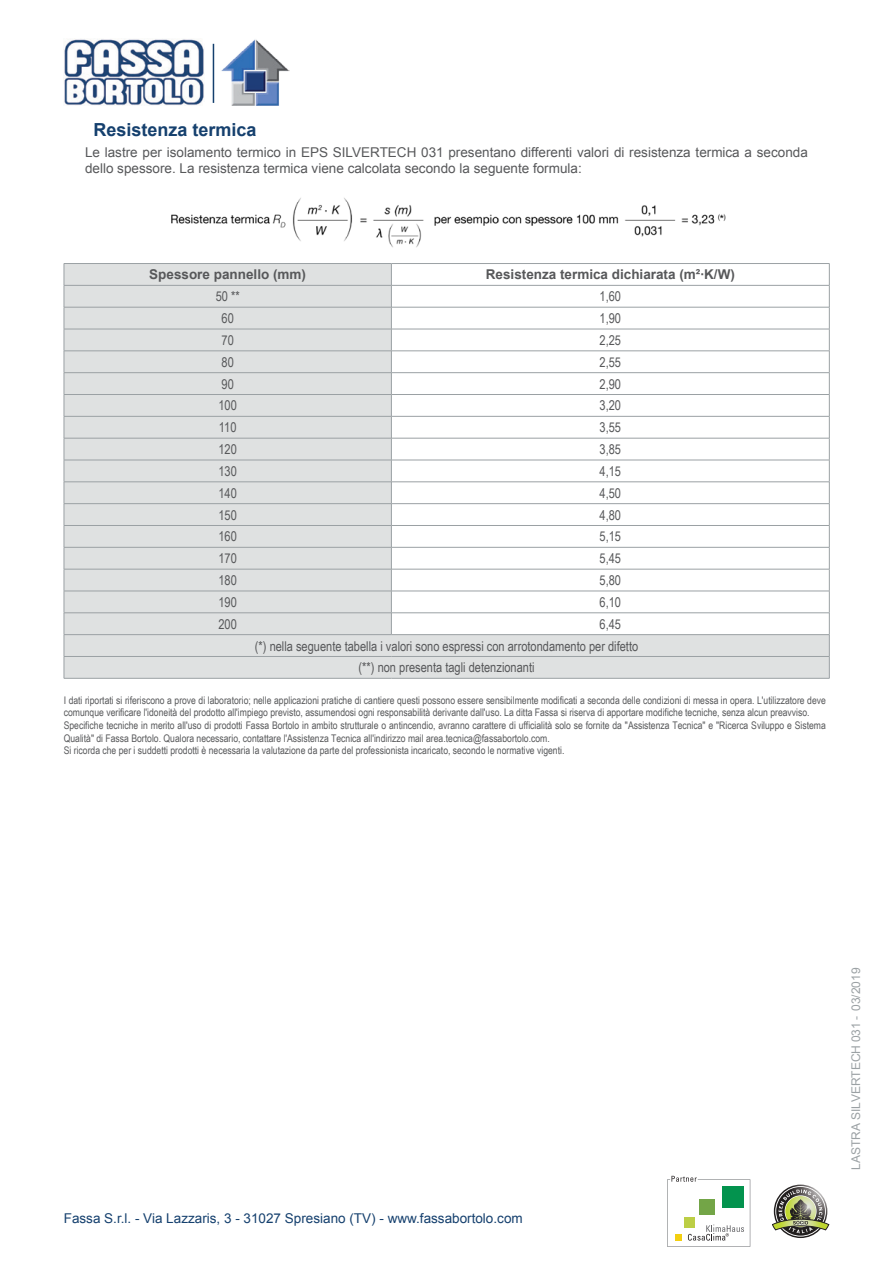
<style>
.page{position:relative;width:893px;height:1263px;background:#fff}
.page>*{position:absolute;margin:0;border:0;box-sizing:border-box;transform-origin:0 0}
.Titolo{font:700 18px "Arial";color:#15406e}
.normale_centrato{font:13.5px "Arial Narrow";color:#57585a}
.Descrizione{font:13.5px/16.2px "Arial";color:#57585a}
.t1{font:13.5px "Arial";color:#15406e}
.grassetto_centrato{font:700 13.5px "Arial";color:#57585a}
.t2{font:12px "Arial";color:#9ba1a4}
.Disclaimer{font:10.5px/12.6px "Arial Narrow";color:#57585a}
</style>
<div class="page">
<svg style="left:667px;top:1176px;width:83px;height:71px"></svg>
<svg style="left:772px;top:1186px;width:57px;height:50px"></svg>
<img style="left:64px;top:38px;width:140px;height:67px">
<hr style="left:213px;top:44px;width:1px;height:59px;background:#15406e">
<img style="left:221px;top:39px;width:68px;height:67px">
<img style="left:171px;top:198px;width:555px;height:50px">
<svg style="left:65px;top:264px;width:764px;height:414px;fill:#dfe1e2"></svg>
<hr style="left:64px;top:263px;width:327px;height:1px;background:#9ba1a4">
<hr style="left:391px;top:263px;width:438px;height:1px;background:#9ba1a4">
<hr style="left:64px;top:285px;width:327px;height:1px;background:#9ba1a4">
<hr style="left:391px;top:285px;width:438px;height:1px;background:#9ba1a4">
<hr style="left:64px;top:307px;width:327px;height:1px;background:#9ba1a4">
<hr style="left:391px;top:307px;width:438px;height:1px;background:#9ba1a4">
<hr style="left:64px;top:329px;width:327px;height:1px;background:#9ba1a4">
<hr style="left:391px;top:329px;width:438px;height:1px;background:#9ba1a4">
<hr style="left:64px;top:351px;width:327px;height:1px;background:#9ba1a4">
<hr style="left:391px;top:351px;width:438px;height:1px;background:#9ba1a4">
<hr style="left:64px;top:372px;width:327px;height:1px;background:#9ba1a4">
<hr style="left:391px;top:372px;width:438px;height:1px;background:#9ba1a4">
<hr style="left:64px;top:394px;width:327px;height:1px;background:#9ba1a4">
<hr style="left:391px;top:394px;width:438px;height:1px;background:#9ba1a4">
<hr style="left:64px;top:416px;width:327px;height:1px;background:#9ba1a4">
<hr style="left:391px;top:416px;width:438px;height:1px;background:#9ba1a4">
<hr style="left:64px;top:438px;width:327px;height:1px;background:#9ba1a4">
<hr style="left:391px;top:438px;width:438px;height:1px;background:#9ba1a4">
<hr style="left:64px;top:460px;width:327px;height:1px;background:#9ba1a4">
<hr style="left:391px;top:460px;width:438px;height:1px;background:#9ba1a4">
<hr style="left:64px;top:482px;width:327px;height:1px;background:#9ba1a4">
<hr style="left:391px;top:482px;width:438px;height:1px;background:#9ba1a4">
<hr style="left:64px;top:503px;width:327px;height:1px;background:#9ba1a4">
<hr style="left:391px;top:503px;width:438px;height:1px;background:#9ba1a4">
<hr style="left:64px;top:525px;width:327px;height:1px;background:#9ba1a4">
<hr style="left:391px;top:525px;width:438px;height:1px;background:#9ba1a4">
<hr style="left:64px;top:547px;width:327px;height:1px;background:#9ba1a4">
<hr style="left:391px;top:547px;width:438px;height:1px;background:#9ba1a4">
<hr style="left:64px;top:569px;width:327px;height:1px;background:#9ba1a4">
<hr style="left:391px;top:569px;width:438px;height:1px;background:#9ba1a4">
<hr style="left:64px;top:591px;width:327px;height:1px;background:#9ba1a4">
<hr style="left:391px;top:591px;width:438px;height:1px;background:#9ba1a4">
<hr style="left:64px;top:612px;width:327px;height:1px;background:#9ba1a4">
<hr style="left:391px;top:612px;width:438px;height:1px;background:#9ba1a4">
<svg style="left:391px;top:264px;width:1px;height:370px"></svg>
<hr style="left:64px;top:634px;width:327px;height:1px;background:#9ba1a4">
<hr style="left:391px;top:634px;width:438px;height:1px;background:#9ba1a4">
<hr style="left:64px;top:656px;width:327px;height:1px;background:#9ba1a4">
<svg style="left:64px;top:264px;width:1px;height:414px"></svg>
<hr style="left:391px;top:656px;width:438px;height:1px;background:#9ba1a4">
<svg style="left:829px;top:264px;width:1px;height:414px"></svg>
<hr style="left:64px;top:678px;width:327px;height:1px;background:#9ba1a4">
<hr style="left:391px;top:678px;width:438px;height:1px;background:#9ba1a4">
<p class="Titolo" style="left:94px;top:118px;width:165px">Resistenza termica</p>
<p class="Descrizione" style="left:85px;top:144px;width:724px">Le lastre per isolamento termico in EPS SILVERTECH 031 presentano differenti valori di resistenza termica a seconda dello spessore. La resistenza termica viene calcolata secondo la seguente formula:</p>
<p class="grassetto_centrato" style="left:149px;top:266px;width:158px">Spessore pannello (mm)</p>
<p class="grassetto_centrato" style="left:486px;top:266px;width:251px">Resistenza termica dichiarata (m²∙K/W)</p>
<p class="normale_centrato" style="left:216px;top:286px;width:26px">50 **</p>
<p class="normale_centrato" style="left:600px;top:286px;width:23px">1,60</p>
<p class="normale_centrato" style="left:221px;top:308px;width:14px">60</p>
<p class="normale_centrato" style="left:600px;top:308px;width:23px">1,90</p>
<p class="normale_centrato" style="left:221px;top:330px;width:14px">70</p>
<p class="normale_centrato" style="left:600px;top:330px;width:23px">2,25</p>
<p class="normale_centrato" style="left:221px;top:352px;width:14px">80</p>
<p class="normale_centrato" style="left:600px;top:352px;width:23px">2,55</p>
<p class="normale_centrato" style="left:221px;top:374px;width:14px">90</p>
<p class="normale_centrato" style="left:600px;top:374px;width:23px">2,90</p>
<p class="normale_centrato" style="left:218px;top:396px;width:20px">100</p>
<p class="normale_centrato" style="left:600px;top:396px;width:23px">3,20</p>
<p class="normale_centrato" style="left:219px;top:417px;width:19px">110</p>
<p class="normale_centrato" style="left:600px;top:417px;width:23px">3,55</p>
<p class="normale_centrato" style="left:218px;top:439px;width:20px">120</p>
<p class="normale_centrato" style="left:600px;top:439px;width:23px">3,85</p>
<p class="normale_centrato" style="left:218px;top:461px;width:20px">130</p>
<p class="normale_centrato" style="left:600px;top:461px;width:23px">4,15</p>
<p class="normale_centrato" style="left:218px;top:483px;width:20px">140</p>
<p class="normale_centrato" style="left:600px;top:483px;width:23px">4,50</p>
<p class="normale_centrato" style="left:218px;top:505px;width:20px">150</p>
<p class="normale_centrato" style="left:600px;top:505px;width:23px">4,80</p>
<p class="normale_centrato" style="left:218px;top:527px;width:20px">160</p>
<p class="normale_centrato" style="left:600px;top:527px;width:23px">5,15</p>
<p class="normale_centrato" style="left:218px;top:548px;width:20px">170</p>
<p class="normale_centrato" style="left:600px;top:548px;width:23px">5,45</p>
<p class="normale_centrato" style="left:218px;top:570px;width:20px">180</p>
<p class="normale_centrato" style="left:600px;top:570px;width:23px">5,80</p>
<p class="normale_centrato" style="left:218px;top:592px;width:20px">190</p>
<p class="normale_centrato" style="left:600px;top:592px;width:23px">6,10</p>
<p class="normale_centrato" style="left:218px;top:614px;width:20px">200</p>
<p class="normale_centrato" style="left:600px;top:614px;width:23px">6,45</p>
<p class="normale_centrato" style="left:255px;top:636px;width:385px">(*) nella seguente tabella i valori sono espressi con arrotondamento per difetto</p>
<p class="normale_centrato" style="left:359px;top:658px;width:177px">(**) non presenta tagli detenzionanti</p>
<p class="Disclaimer" style="left:64px;top:693px;width:764px">I dati riportati si riferiscono a prove di laboratorio; nelle applicazioni pratiche di cantiere questi possono essere sensibilmente modificati a seconda delle condizioni di messa in opera. L'utilizzatore deve comunque verificare l'idoneità del prodotto all'impiego previsto, assumendosi ogni responsabilità derivante dall'uso. La ditta Fassa si riserva di apportare modifiche tecniche, senza alcun preavviso.<br>Specifiche tecniche in merito all'uso di prodotti Fassa Bortolo in ambito strutturale o antincendio, avranno carattere di ufficialità solo se fornite da "Assistenza Tecnica" e "Ricerca Sviluppo e Sistema Qualità" di Fassa Bortolo. Qualora necessario, contattare l'Assistenza Tecnica all'indirizzo mail area.tecnica@fassabortolo.com.<br>Si ricorda che per i suddetti prodotti è necessaria la valutazione da parte del professionista incaricato, secondo le normative vigenti.</p>
<p class="t1" style="left:64px;top:1209px;width:460px">Fassa S.r.l. - Via Lazzaris, 3 - 31027 Spresiano (TV) - www.fassabortolo.com</p>
<p class="t2" style="left:848px;top:1170px;width:204px;rotate:-90deg">LASTRA SILVERTECH 031 - 03/2019</p>
</div>
